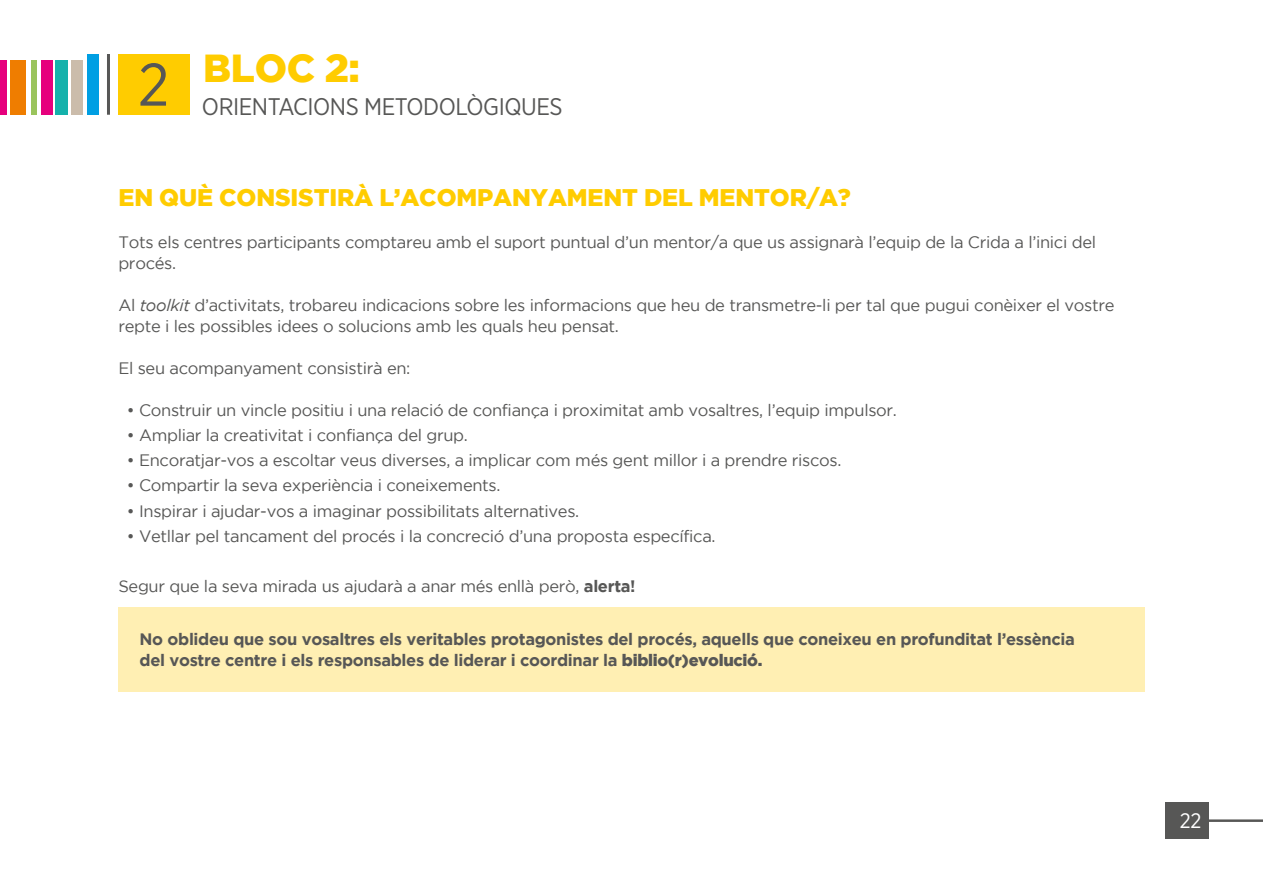
<style>
.page{position:relative;width:1263px;height:893px;background:#fff}
.page>*{position:absolute;margin:0;border:0;box-sizing:border-box;transform-origin:0 0}
.t1{font:900 39px "Gotham";color:#fc0}
.t2{font:900 24px "Gotham";letter-spacing:-.005em;color:#fc0}
.t3{font:24px "Gotham Narrow";letter-spacing:-.02em;color:#575756}
.t4{font:21px "Gotham Narrow";color:#fff}
.t5{font:16.5px/21px "Gotham";letter-spacing:-.02em;color:#575756}
.t6{font:700 16.5px/21px "Gotham";letter-spacing:-.02em;color:#575756}
.s1{font-family:"Gotham Narrow";font-weight:400;font-size:60px;color:#575756}
.s2{font-style:italic}
.s3{font-weight:700}
.s4{font-weight:900}
</style>
<div class="page">
<div style="left:118px;top:608px;width:1026px;height:84px;background:#ffefb3"></div>
<hr style="left:107px;top:54px;width:3px;height:61px;background:#575756">
<div style="left:87px;top:54px;width:12px;height:61px;background:#009fe3"></div>
<div style="left:71px;top:60px;width:12px;height:55px;background:#cbbcab"></div>
<div style="left:55px;top:60px;width:12px;height:55px;background:#15b1ab"></div>
<div style="left:41px;top:60px;width:12px;height:55px;background:#e6007d"></div>
<div style="left:31px;top:60px;width:6px;height:55px;background:#9ac45c"></div>
<div style="left:10px;top:60px;width:16px;height:55px;background:#ef7d00"></div>
<div style="left:0;top:60px;width:7px;height:55px;background:#e6007d"></div>
<div style="left:118px;top:54px;width:72px;height:61px;background:#fc0"></div>
<hr style="left:1185px;top:819px;width:78px;height:3px;background:#575756">
<div style="left:1165px;top:802px;width:43px;height:37px;background:#575756"></div>
<h1 class="t1" style="left:138px;top:46px;width:223px"><span class="s1">2</span> BLOC 2:</h1>
<h2 class="t3" style="left:202px;top:91px;width:362px">ORIENTACIONS METODOLÒGIQUES</h2>
<h2 class="t2" style="left:119px;top:183px;width:734px">EN QUÈ CONSISTIRÀ L’ACOMPANYAMENT DEL MENTOR/A?</h2>
<p class="t5" style="left:118px;top:231px;width:979px">Tots els centres participants comptareu amb el suport puntual d’un mentor/a que us assignarà l’equip de la Crida a l’inici del procés.</p>
<p class="t5" style="left:118px;top:294px;width:998px">Al <span class="s2">toolkit</span> d’activitats, trobareu indicacions sobre les informacions que heu de transmetre-li per tal que pugui conèixer el vostre repte i les possibles idees o solucions amb les quals heu pensat.</p>
<p class="t5" style="left:118px;top:357px;width:294px">El seu acompanyament consistirà en:</p>
<p class="t5" style="left:127px;top:399px;width:772px">• Construir un vincle positiu i una relació de confiança i proximitat amb vosaltres, l’equip impulsor.</p>
<p class="t5" style="left:127px;top:424px;width:343px">• Ampliar la creativitat i confiança del grup.</p>
<p class="t5" style="left:127px;top:450px;width:716px">• Encoratjar-vos a escoltar veus diverses, a implicar com més gent millor i a prendre riscos.</p>
<p class="t5" style="left:127px;top:475px;width:375px">• Compartir la seva experiència i coneixements.</p>
<p class="t5" style="left:127px;top:500px;width:454px">• Inspirar i ajudar-vos a imaginar possibilitats alternatives.</p>
<p class="t5" style="left:127px;top:525px;width:590px">• Vetllar pel tancament del procés i la concreció d’una proposta específica.</p>
<p class="t5" style="left:118px;top:576px;width:519px">Segur que la seva mirada us ajudarà a anar més enllà però, <span class="s3">alerta!</span></p>
<p class="t6" style="left:140px;top:629px;width:937px">No oblideu que sou vosaltres els veritables protagonistes del procés, aquells que coneixeu en profunditat l’essència del vostre centre i els responsables de liderar i coordinar la <span class="s4">biblio(r)evolució.</span></p>
<p class="t4" style="left:1180px;top:808px;width:23px">22</p>
</div>
